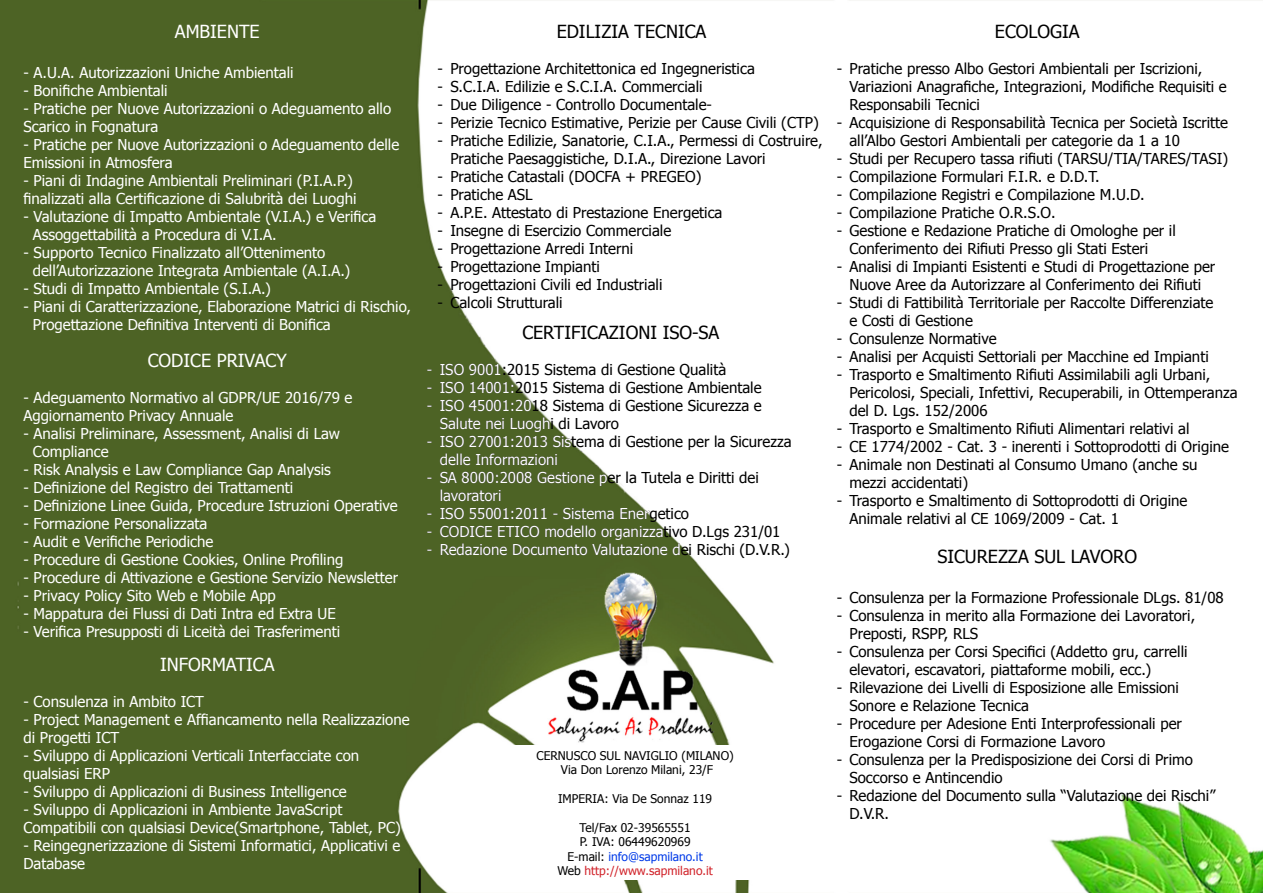
<style>
.page{position:relative;width:1263px;height:893px;background:#fff}
.page>*{position:absolute;margin:0;border:0;box-sizing:border-box;transform-origin:0 0}
.t1{font:18px "Tahoma";color:#000}
.t2{font:18px "Tahoma";color:#fff}
.t3{font:15px/18px "Tahoma";color:#000}
.t4{font:15px/18px "Tahoma";color:#fff}
.t5{font:12px "Tahoma";color:#000}
.t6{font:12px "Tahoma";color:#d1232a}
.t7{font:12px "Tahoma";color:#003ae8}
.s1{color:#fff}
.s2{color:#000}
</style>
<div class="page">
<img style="left:0;top:0;width:1263px;height:893px">
<div style="left:511px;top:746px;width:248px;height:134px;background:#fff"></div>
<p class="t2" style="left:175px;top:20px;width:86px">AMBIENTE</p>
<p class="t4" style="left:23px;top:63px;width:272px">- A.U.A. Autorizzazioni Uniche Ambientali</p>
<p class="t4" style="left:23px;top:81px;width:146px">- Bonifiche Ambientali</p>
<p class="t4" style="left:23px;top:99px;width:369px">- Pratiche per Nuove Autorizzazioni o Adeguamento allo<br>Scarico in Fognatura</p>
<p class="t4" style="left:23px;top:135px;width:377px">- Pratiche per Nuove Autorizzazioni o Adeguamento delle<br>Emissioni in Atmosfera</p>
<p class="t4" style="left:23px;top:171px;width:331px">- Piani di Indagine Ambientali Preliminari (P.I.A.P.)</p>
<p class="t4" style="left:23px;top:189px;width:335px">finalizzati alla Certificazione di Salubrità dei Luoghi</p>
<p class="t4" style="left:23px;top:207px;width:354px">- Valutazione di Impatto Ambientale (V.I.A.) e Verifica</p>
<p class="t4" style="left:33px;top:225px;width:246px">Assoggettabilità a Procedura di V.I.A.</p>
<p class="t4" style="left:23px;top:243px;width:304px">- Supporto Tecnico Finalizzato all’Ottenimento</p>
<p class="t4" style="left:33px;top:261px;width:319px">dell’Autorizzazione Integrata Ambientale (A.I.A.)</p>
<p class="t4" style="left:23px;top:279px;width:249px">- Studi di Impatto Ambientale (S.I.A.)</p>
<p class="t4" style="left:23px;top:297px;width:389px">- Piani di Caratterizzazione, Elaborazione Matrici di Rischio,</p>
<p class="t4" style="left:33px;top:315px;width:299px">Progettazione Definitiva Interventi di Bonifica</p>
<p class="t2" style="left:148px;top:348px;width:141px">CODICE PRIVACY</p>
<p class="t4" style="left:23px;top:388px;width:331px">- Adeguamento Normativo al GDPR/UE 2016/79 e</p>
<p class="t4" style="left:23px;top:406px;width:212px">Aggiornamento Privacy Annuale</p>
<p class="t4" style="left:23px;top:424px;width:318px">- Analisi Preliminare, Assessment, Analisi di Law</p>
<p class="t4" style="left:33px;top:442px;width:77px">Compliance</p>
<p class="t4" style="left:23px;top:460px;width:309px">- Risk Analysis e Law Compliance Gap Analysis</p>
<p class="t4" style="left:23px;top:478px;width:271px">- Definizione del Registro dei Trattamenti</p>
<p class="t4" style="left:23px;top:496px;width:376px">- Definizione Linee Guida, Procedure Istruzioni Operative</p>
<p class="t4" style="left:23px;top:514px;width:186px">- Formazione Personalizzata</p>
<p class="t4" style="left:23px;top:532px;width:192px">- Audit e Verifiche Periodiche</p>
<p class="t4" style="left:23px;top:550px;width:321px">- Procedure di Gestione Cookies, Online Profiling</p>
<p class="t4" style="left:23px;top:568px;width:376px">- Procedure di Attivazione e Gestione Servizio Newsletter</p>
<p class="t4" style="left:23px;top:586px;width:254px">- Privacy Policy Sito Web e Mobile App</p>
<p class="t4" style="left:23px;top:604px;width:314px">- Mappatura dei Flussi di Dati Intra ed Extra UE</p>
<p class="t4" style="left:23px;top:622px;width:318px">- Verifica Presupposti di Liceità dei Trasferimenti</p>
<p class="t2" style="left:160px;top:652px;width:116px">INFORMATICA</p>
<p class="t4" style="left:23px;top:692px;width:182px">- Consulenza in Ambito ICT</p>
<p class="t4" style="left:23px;top:710px;width:388px">- Project Management e Affiancamento nella Realizzazione di Progetti ICT</p>
<p class="t4" style="left:23px;top:746px;width:337px">- Sviluppo di Applicazioni Verticali Interfacciate con</p>
<p class="t4" style="left:23px;top:764px;width:88px">qualsiasi ERP</p>
<p class="t4" style="left:23px;top:782px;width:325px">- Sviluppo di Applicazioni di Business Intelligence</p>
<p class="t4" style="left:23px;top:800px;width:320px">- Sviluppo di Applicazioni in Ambiente JavaScript</p>
<p class="t4" style="left:23px;top:818px;width:379px">Compatibili con qualsiasi Device(Smartphone, Tablet, PC)</p>
<p class="t4" style="left:23px;top:836px;width:379px">- Reingegnerizzazione di Sistemi Informatici, Applicativi e<br>Database</p>
<p class="t1" style="left:995px;top:20px;width:86px">ECOLOGIA</p>
<p class="t3" style="left:849px;top:59px;width:379px;text-indent:-13px">- Pratiche presso Albo Gestori Ambientali per Iscrizioni,<br>Variazioni Anagrafiche, Integrazioni, Modifiche Requisiti e<br>Responsabili Tecnici</p>
<p class="t3" style="left:849px;top:113px;width:380px;text-indent:-13px">- Acquisizione di Responsabilità Tecnica per Società Iscritte all’Albo Gestori Ambientali per categorie da 1 a 10</p>
<p class="t3" style="left:837px;top:149px;width:393px">- Studi per Recupero tassa rifiuti (TARSU/TIA/TARES/TASI)</p>
<p class="t3" style="left:837px;top:167px;width:265px">- Compilazione Formulari F.I.R. e D.D.T.</p>
<p class="t3" style="left:837px;top:185px;width:309px">- Compilazione Registri e Compilazione M.U.D.</p>
<p class="t3" style="left:837px;top:203px;width:220px">- Compilazione Pratiche O.R.S.O.</p>
<p class="t3" style="left:849px;top:221px;width:328px;text-indent:-13px">- Gestione e Redazione Pratiche di Omologhe per il<br>Conferimento dei Rifiuti Presso gli Stati Esteri</p>
<p class="t3" style="left:837px;top:257px;width:380px;text-align:center">- Analisi di Impianti Esistenti e Studi di Progettazione per<br>Nuove Aree da Autorizzare al Conferimento dei Rifiuti</p>
<p class="t3" style="left:849px;top:293px;width:365px;text-indent:-13px">- Studi di Fattibilità Territoriale per Raccolte Differenziate e Costi di Gestione</p>
<p class="t3" style="left:837px;top:329px;width:161px">- Consulenze Normative</p>
<p class="t3" style="left:837px;top:347px;width:374px">- Analisi per Acquisti Settoriali per Macchine ed Impianti</p>
<p class="t3" style="left:849px;top:365px;width:390px;text-indent:-13px">- Trasporto e Smaltimento Rifiuti Assimilabili agli Urbani,<br>Pericolosi, Speciali, Infettivi, Recuperabili, in Ottemperanza del D. Lgs. 152/2006</p>
<p class="t3" style="left:837px;top:419px;width:354px">- Trasporto e Smaltimento Rifiuti Alimentari relativi al</p>
<p class="t3" style="left:837px;top:437px;width:394px">- CE 1774/2002 - Cat. 3 - inerenti i Sottoprodotti di Origine</p>
<p class="t3" style="left:849px;top:455px;width:349px;text-indent:-13px">- Animale non Destinati al Consumo Umano (anche su mezzi accidentati)</p>
<p class="t3" style="left:849px;top:491px;width:339px;text-indent:-13px">- Trasporto e Smaltimento di Sottoprodotti di Origine<br>Animale relativi al CE 1069/2009 - Cat. 1</p>
<p class="t1" style="left:557px;top:20px;width:151px">EDILIZIA TECNICA</p>
<p class="t3" style="left:438px;top:59px;width:319px">- Progettazione Architettonica ed Ingegneristica</p>
<p class="t3" style="left:438px;top:77px;width:267px">- S.C.I.A. Edilizie e S.C.I.A. Commerciali</p>
<p class="t3" style="left:438px;top:95px;width:276px">- Due Diligence - Controllo Documentale-</p>
<p class="t3" style="left:438px;top:113px;width:383px">- Perizie Tecnico Estimative, Perizie per Cause Civili (CTP)</p>
<p class="t3" style="left:450px;top:131px;width:374px;text-indent:-13px">- Pratiche Edilizie, Sanatorie, C.I.A., Permessi di Costruire,<br>Pratiche Paesaggistiche, D.I.A., Direzione Lavori</p>
<p class="t3" style="left:438px;top:167px;width:266px">- Pratiche Catastali (DOCFA + PREGEO)</p>
<p class="t3" style="left:438px;top:185px;width:97px">- Pratiche ASL</p>
<p class="t3" style="left:438px;top:203px;width:286px">- A.P.E. Attestato di Prestazione Energetica</p>
<p class="t3" style="left:438px;top:221px;width:235px">- Insegne di Esercizio Commerciale</p>
<p class="t3" style="left:438px;top:239px;width:197px">- Progettazione Arredi Interni</p>
<p class="t3" style="left:438px;top:257px;width:164px">- Progettazione Impianti</p>
<p class="t3" style="left:438px;top:275px;width:226px">- Progettazioni Civili ed Industriali</p>
<p class="t3" style="left:438px;top:293px;width:127px">- Calcoli Strutturali</p>
<p class="t1" style="left:522px;top:321px;width:198px">CERTIFICAZIONI ISO-SA</p>
<p class="t3" style="left:427px;top:360px;width:301px"><span class="s1">- ISO 9001</span>:2015 Sistema di Gestione Qualità</p>
<p class="t3" style="left:427px;top:378px;width:336px"><span class="s1">- ISO 14001:</span>2015 Sistema di Gestione Ambientale</p>
<p class="t3" style="left:440px;top:396px;width:324px;text-indent:-13px"><span class="s1">- ISO 45001:20</span>18 Sistema di Gestione Sicurezza e<br><span class="s1">Salute nei Luogh</span>i di Lavoro</p>
<p class="t3" style="left:427px;top:432px;width:366px"><span class="s1">- ISO 27001:2013 Sis</span>tema di Gestione per la Sicurezza</p>
<p class="t4" style="left:427px;top:468px;width:333px">- SA 8000:2008 Gestione p<span class="s2">er la Tutela e Diritti dei</span></p>
<p class="t4" style="left:427px;top:504px;width:264px">- ISO 55001:2011 - Sistema Ener<span class="s2">getico</span></p>
<p class="t4" style="left:427px;top:522px;width:355px">- CODICE ETICO modello organizza<span class="s2">tivo D.Lgs 231/01</span></p>
<p class="t4" style="left:427px;top:540px;width:364px">- Redazione Documento Valutazione d<span class="s2">ei Rischi (D.V.R.)</span></p>
<p class="t1" style="left:937px;top:545px;width:201px">SICUREZZA SUL LAVORO</p>
<p class="t3" style="left:837px;top:588px;width:389px">- Consulenza per la Formazione Professionale DLgs. 81/08</p>
<p class="t3" style="left:849px;top:606px;width:347px;text-indent:-13px">- Consulenza in merito alla Formazione dei Lavoratori,<br>Preposti, RSPP, RLS</p>
<p class="t3" style="left:849px;top:642px;width:340px;text-indent:-13px">- Consulenza per Corsi Specifici (Addetto gru, carrelli elevatori, escavatori, piattaforme mobili, ecc.)</p>
<p class="t3" style="left:849px;top:678px;width:331px;text-indent:-13px">- Rilevazione dei Livelli di Esposizione alle Emissioni<br>Sonore e Relazione Tecnica</p>
<p class="t3" style="left:849px;top:714px;width:334px;text-indent:-13px">- Procedure per Adesione Enti Interprofessionali per<br>Erogazione Corsi di Formazione Lavoro</p>
<p class="t3" style="left:849px;top:750px;width:345px;text-indent:-13px">- Consulenza per la Predisposizione dei Corsi di Primo<br>Soccorso e Antincendio</p>
<p class="t3" style="left:849px;top:786px;width:367px;text-indent:-13px">- Redazione del Documento sulla “Valutazione dei Rischi”<br>D.V.R.</p>
<p class="t4" style="left:440px;top:450px;width:120px">delle Informazioni</p>
<p class="t4" style="left:440px;top:486px;width:63px">lavoratori</p>
<p class="t5" style="left:536px;top:747px;width:199px">CERNUSCO SUL NAVIGLIO (MILANO)</p>
<p class="t5" style="left:561px;top:762px;width:154px">Via Don Lorenzo Milani, 23/F</p>
<p class="t5" style="left:558px;top:791px;width:155px">IMPERIA: Via De Sonnaz 119</p>
<p class="t5" style="left:580px;top:819px;width:113px">Tel/Fax 02-39565551</p>
<p class="t5" style="left:580px;top:834px;width:112px">P. IVA: 06449620969</p>
<p class="t7" style="left:567px;top:848px;width:137px"><span class="s2">E-mail:</span> info@sapmilano.it</p>
<p class="t6" style="left:557px;top:863px;width:157px"><span class="s2">Web</span> http://www.sapmilano.it</p>
</div>
